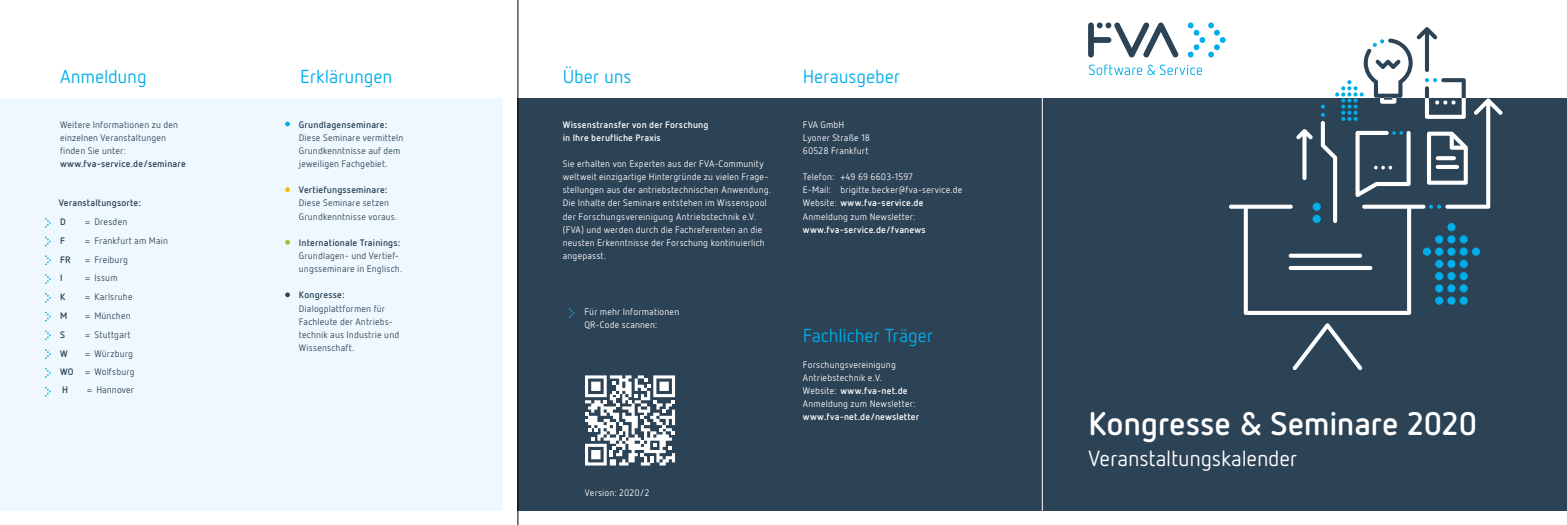
<style>
.page{position:relative;width:1567px;height:525px;background:#fff}
.page>*{position:absolute;margin:0;border:0;box-sizing:border-box;transform-origin:0 0}
.t1{font:700 32.5px "Netto OT";letter-spacing:-.01em;color:#fff}
.t2{font:21.88px "Netto OT";letter-spacing:-.01em;color:#fff}
.t3{font:18.75px "Netto OT";letter-spacing:-.01em;color:#00ade9}
.t4{font:9.38px/13.1px "Netto OT";letter-spacing:.015em;color:#fff}
.t5{font:9.38px/13.1px "Netto OT";letter-spacing:.015em;color:#2c4255}
.t6{font:700 9.38px/18.8px "Netto OT";letter-spacing:.015em;color:#2c4255}
.t7{font:700 9.38px/13.1px "Netto OT";letter-spacing:.02em;color:#fff}
.t8{font:9.38px "Netto Offc Pro";letter-spacing:.01em;color:#2c4255}
.t9{font:700 9.38px "Netto Offc Pro";color:#2c4255}
.s1{font-weight:700}
.s2{font-family:"Netto OT"}
</style>
<div class="page">
<div style="left:518px;top:98px;width:1048px;height:412px;background:#2c4255"></div>
<div style="left:0;top:98px;width:502px;height:412px;background:#eef8fe"></div>
<svg style="left:285px;top:121px;width:5px;height:5px"></svg>
<svg style="left:285px;top:187px;width:5px;height:5px"></svg>
<svg style="left:285px;top:240px;width:5px;height:4px"></svg>
<svg style="left:285px;top:292px;width:5px;height:5px"></svg>
<svg style="left:45px;top:218px;width:6px;height:9px"></svg>
<svg style="left:45px;top:236px;width:6px;height:10px"></svg>
<svg style="left:45px;top:255px;width:6px;height:10px"></svg>
<svg style="left:45px;top:274px;width:6px;height:10px"></svg>
<svg style="left:45px;top:293px;width:6px;height:9px"></svg>
<svg style="left:45px;top:311px;width:6px;height:10px"></svg>
<svg style="left:45px;top:330px;width:6px;height:10px"></svg>
<svg style="left:45px;top:349px;width:6px;height:10px"></svg>
<svg style="left:45px;top:368px;width:6px;height:9px"></svg>
<svg style="left:568px;top:308px;width:6px;height:10px"></svg>
<svg style="left:1292px;top:323px;width:70px;height:47px"></svg>
<svg style="left:1088px;top:22px;width:414px;height:293px"></svg>
<svg style="left:585px;top:375px;width:90px;height:90px"></svg>
<hr style="left:517px;top:0;width:1px;height:524px;background:#000">
<hr style="left:1042px;top:0;width:1px;height:524px;background:#fff">
<svg style="left:45px;top:386px;width:6px;height:10px"></svg>
<h3 class="t3" style="left:60px;top:64px;width:88px">Anmeldung</h3>
<h3 class="t3" style="left:562px;top:64px;width:70px">Über uns</h3>
<h3 class="t3" style="left:802px;top:64px;width:99px">Herausgeber</h3>
<p class="t5" style="left:60px;top:117px;width:120px">Weitere Informationen zu den einzelnen Veranstaltungen finden Sie unter:</p>
<p class="t6" style="left:60px;top:154px;width:127px">www.fva-service.de/seminare</p>
<h3 class="t3" style="left:300px;top:64px;width:94px">Erklärungen</h3>
<p class="t4" style="left:802px;top:117px;width:69px">FVA GmbH<br>Lyoner Straße 18<br>60528 Frankfurt</p>
<p class="t4" style="left:802px;top:170px;width:161px">Telefon: +49 69 6603-1597<br>E-Mail: brigitte.becker@fva-service.de<br>Website: <span class="s1">www.fva-service.de<br></span>Anmeldung zum Newsletter:</p>
<p class="t7" style="left:802px;top:222px;width:124px">www.fva-service.de/fvanews</p>
<p class="t6" style="left:299px;top:115px;width:90px">Grundlagenseminare:</p>
<p class="t5" style="left:299px;top:131px;width:106px">Diese Seminare vermitteln<br>Grundkenntnisse auf dem jeweiligen Fachgebiet.</p>
<p class="t6" style="left:299px;top:180px;width:90px">Vertiefungsseminare:</p>
<p class="t5" style="left:299px;top:196px;width:100px">Diese Seminare setzen<br>Grundkenntnisse voraus.</p>
<p class="t6" style="left:299px;top:233px;width:103px">Internationale Trainings:</p>
<p class="t5" style="left:299px;top:249px;width:105px">Grundlagen- und Vertief&shy;ungsseminare in Englisch.</p>
<p class="t6" style="left:299px;top:285px;width:47px">Kongresse:</p>
<p class="t5" style="left:299px;top:301px;width:102px">Dialogplattformen für<br>Fachleute der Antriebs&shy;technik aus Industrie und<br>Wissenschaft.</p>
<p class="t7" style="left:562px;top:117px;width:147px">Wissenstransfer von der Forschung in Ihre berufliche Praxis</p>
<p class="t4" style="left:562px;top:157px;width:210px">Sie erhalten von Experten aus der FVA-Community weltweit einzigartige Hintergründe zu vielen Frage&shy;stellungen aus der antriebstechnischen Anwendung.<br>Die Inhalte der Seminare entstehen im Wissenspool der Forschungsvereinigung Antriebstechnik e.V. (FVA) und werden durch die Fachreferenten an die neusten Erkenntnisse der Forschung kontinuierlich angepasst.</p>
<p class="t6" style="left:59px;top:193px;width:84px">Veranstaltungsorte:<br>D</p>
<p class="t5" style="left:85px;top:215px;width:44px">= Dresden</p>
<p class="t6" style="left:60px;top:231px;width:6px">F</p>
<p class="t5" style="left:85px;top:234px;width:84px">= Frankfurt am Main</p>
<p class="t6" style="left:60px;top:249px;width:12px">FR</p>
<p class="t5" style="left:85px;top:252px;width:44px">= Freiburg</p>
<p class="t6" style="left:60px;top:268px;width:4px">I</p>
<p class="t5" style="left:85px;top:271px;width:34px">= Issum</p>
<p class="t6" style="left:60px;top:287px;width:7px">K</p>
<p class="t5" style="left:85px;top:290px;width:49px">= Karlsruhe</p>
<p class="t6" style="left:60px;top:306px;width:9px">M</p>
<p class="t5" style="left:85px;top:309px;width:47px">= München</p>
<p class="t6" style="left:60px;top:324px;width:6px">S</p>
<p class="t5" style="left:85px;top:327px;width:47px">= Stuttgart</p>
<p class="t6" style="left:60px;top:343px;width:9px">W</p>
<p class="t4" style="left:584px;top:305px;width:96px">Für mehr Informationen<br>QR-Code scannen:</p>
<h3 class="t3" style="left:802px;top:323px;width:132px">Fachlicher Träger</h3>
<p class="t4" style="left:802px;top:357px;width:114px">Forschungsvereinigung<br>Antriebstechnik e.V.<br>Website: <span class="s1">www.fva-net.de<br></span>Anmeldung zum Newsletter:</p>
<p class="t7" style="left:802px;top:410px;width:118px">www.fva-net.de/newsletter</p>
<p class="t5" style="left:60px;top:343px;width:76px;line-height:18.8px;text-align:right">= Würzburg<br><span class="s1">WO</span> = Wolfsburg</p>
<p class="t9" style="left:62px;top:383px;width:7px">H</p>
<p class="t8" style="left:87px;top:383px;width:48px"><span class="s2">=</span> Hannover</p>
<p class="t4" style="left:585px;top:485px;width:66px">Version: 2020/2</p>
<h1 class="t1" style="left:1088px;top:403px;width:390px">Kongresse &amp; Seminare 2020</h1>
<h2 class="t2" style="left:1088px;top:444px;width:210px">Veranstaltungskalender</h2>
</div>
